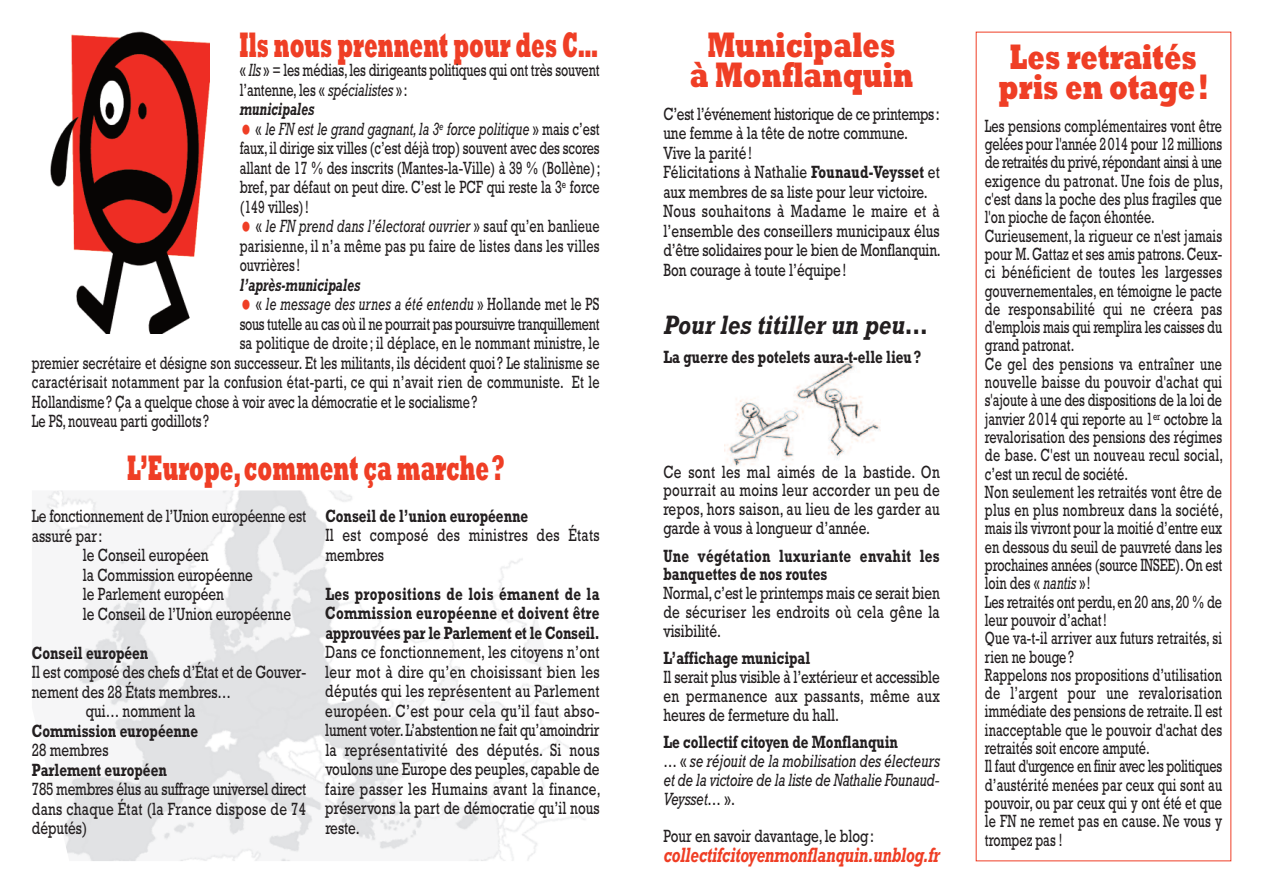
<style>
.page{position:relative;width:1263px;height:893px;background:#fff}
.page>*{position:absolute;margin:0;border:0;box-sizing:border-box;transform-origin:0 0}
.t1{font:800 36px "Rockwell";color:#ef3e25;scale:.55 1}
.t2{font:800 36px/30px "Rockwell";color:#ef3e25;text-align:center;scale:.7 1}
.t3{font:italic 700 27px "Rockwell";color:#231f20;scale:.85 1}
.t4{font:italic 700 21px "Rockwell";letter-spacing:-.015em;color:#ef3e25;scale:.75 1}
.t5{font:18px/18.3px "Rockwell";color:#231f20;scale:.7 1}
.t6{font:18px/19.5px "Rockwell";color:#231f20;text-align:justify;scale:.75 1}
.t7{font:700 18px/19.5px "Rockwell";color:#231f20;text-align:justify;scale:.75 1}
.t8{font:italic 18px/18.8px "Rockwell";color:#231f20;scale:.75 1}
.t9{font:18px "Rockwell";letter-spacing:.025em;color:#231f20;scale:.7 1}
.t10{font:18px "Rockwell";letter-spacing:-.02em;color:#231f20;scale:.7 1}
.t11{font:700 18px/18.8px "Rockwell";letter-spacing:.025em;color:#231f20;scale:.75 1}
.t12{font:italic 18px "Rockwell";color:#231f20;scale:.7 1}
.t13{font:18px/19.5px "Rockwell";letter-spacing:.025em;color:#231f20;scale:.75 1}
.t14{font:italic 700 18px "Rockwell";color:#231f20;scale:.7 1}
.s1{font-style:italic}
.s2{font-weight:700;font-style:italic}
.s3{font-style:normal}
.s4{font-weight:700}
.s5{font-weight:700;font-style:normal}
</style>
<div class="page">
<img style="left:724px;top:361px;width:156px;height:105px">
<img style="left:46px;top:490px;width:540px;height:371px">
<img style="left:50px;top:32px;width:159px;height:302px">
<h1 class="t1" style="left:240px;top:23px;width:653px">Ils nous prennent pour des C…</h1>
<p class="t5" style="left:240px;top:62px;width:516px;line-height:19.5px">« <span class="s1">Ils</span> » = les médias,les dirigeants politiques qui ont très souvent l’antenne, les « <span class="s1">spécialistes</span> »:<br><span class="s2">municipales</span></p>
<p class="t5" style="left:240px;top:121px;width:517px;line-height:19.5px;text-align:justify;text-indent:16px">« <span class="s1">le FN est le grand gagnant, la 3</span><sup>e</sup> <span class="s1">force politique</span> » mais c’est faux,il dirige six villes (c’est déjà trop) souvent avec des scores allant de 17 % des inscrits (Mantes-la-Ville) à 39 % (Bollène); bref, par défaut on peut dire. C’est le PCF qui reste la 3<sup>e</sup> force (149 villes)!</p>
<p class="t5" style="left:240px;top:218px;width:516px;line-height:19.5px;text-align:justify;text-indent:16px">« <span class="s1">le FN prend dans l’électorat ouvrier</span> » sauf qu’en banlieue parisienne, il n’a même pas pu faire de listes dans les villes ouvrières !</p>
<p class="t14" style="left:240px;top:279px;width:174px">l’après-municipales</p>
<p class="t12" style="left:256px;top:298px;width:492px"><span class="s3">«</span> le message des urnes a été entendu <span class="s3">» Hollande met le PS</span></p>
<p class="t10" style="left:240px;top:318px;width:516px">sous tutelle au cas où il ne pourrait pas poursuivre tranquillement</p>
<p class="t5" style="left:240px;top:336px;width:516px">sa politique de droite; il déplace, en le nommant ministre, le</p>
<p class="t5" style="left:32px;top:355px;width:812px">premier secrétaire et désigne son successeur. Et les militants, ils décident quoi ? Le stalinisme se</p>
<p class="t9" style="left:32px;top:376px;width:812px">caractérisait notamment par la confusion état-parti, ce qui n’avait rien de communiste. Et le</p>
<p class="t5" style="left:32px;top:394px;width:638px">Hollandisme? Ça a quelque chose à voir avec la démocratie et le socialisme?</p>
<p class="t5" style="left:32px;top:414px;width:255px">Le PS, nouveau parti godillots ?</p>
<h1 class="t1" style="left:127px;top:446px;width:688px">L’Europe,comment ça marche?</h1>
<p class="t6" style="left:32px;top:508px;width:367px">Le fonctionnement de l’Union européenne est</p>
<p class="t6" style="left:32px;top:528px;width:96px">assuré par :</p>
<p class="t6" style="left:83px;top:547px;width:169px">le Conseil européen</p>
<p class="t6" style="left:83px;top:567px;width:228px">la Commission européenne</p>
<p class="t6" style="left:83px;top:586px;width:190px">le Parlement européen</p>
<p class="t6" style="left:83px;top:606px;width:279px">le Conseil de l’Union européenne</p>
<p class="t7" style="left:32px;top:645px;width:157px">Conseil européen</p>
<p class="t6" style="left:32px;top:664px;width:367px">Il est composé des chefs d’État et de Gouver-</p>
<p class="t6" style="left:32px;top:684px;width:267px">nement des 28 États membres…</p>
<p class="t6" style="left:86px;top:703px;width:148px">qui… nomment la</p>
<p class="t7" style="left:32px;top:723px;width:223px">Commission européenne</p>
<p class="t6" style="left:32px;top:742px;width:104px">28 membres</p>
<p class="t7" style="left:32px;top:762px;width:181px">Parlement européen</p>
<p class="t6" style="left:32px;top:781px;width:367px">785 membres élus au suffrage universel direct dans chaque État (la France dispose de 74 députés)</p>
<p class="t7" style="left:325px;top:507px;width:272px">Conseil de l’union européenne</p>
<p class="t13" style="left:325px;top:527px;width:367px">Il est composé des ministres des États membres</p>
<p class="t7" style="left:325px;top:585px;width:367px">Les propositions de lois émanent de la Commission européenne et doivent être approuvées par le Parlement et le Conseil.</p>
<p class="t6" style="left:325px;top:644px;width:369px">Dans ce fonctionnement, les citoyens n’ont leur mot à dire qu’en choisissant bien les députés qui les représentent au Parlement européen. C’est pour cela qu’il faut abso&shy;lument voter.L’abstention ne fait qu’amoindrir la représentativité des députés. Si nous voulons une Europe des peuples, capable de faire passer les Humains avant la finance, préservons la part de démocratie qu’il nous reste.</p>
<h1 class="t2" style="left:690px;top:29px;width:321px">Municipales<br>à Monflanquin</h1>
<p class="t6" style="left:663px;top:106px;width:371px;text-align:left">C’est l’événement historique de ce printemps: une femme à la tête de notre commune.<br>Vive la parité!<br>Félicitations à Nathalie <span class="s4">Founaud-Veysset</span> et aux membres de sa liste pour leur victoire.<br>Nous souhaitons à Madame le maire et à l’ensemble des conseillers municipaux élus d’être solidaires pour le bien de Monflanquin.<br>Bon courage à toute l’équipe!</p>
<h2 class="t3" style="left:663px;top:316px;width:313px">Pour les titiller un peu…</h2>
<p class="t7" style="left:663px;top:349px;width:345px">La guerre des potelets aura-t-elle lieu?</p>
<p class="t6" style="left:663px;top:464px;width:370px;line-height:18.8px">Ce sont les mal aimés de la bastide. On pourrait au moins leur accorder un peu de repos, hors saison, au lieu de les garder au garde à vous à longueur d’année.</p>
<p class="t11" style="left:663px;top:548px;width:370px">Une végétation luxuriante envahit les banquettes de nos routes</p>
<p class="t6" style="left:663px;top:586px;width:370px;line-height:18.8px">Normal, c’est le printemps mais ce serait bien de sécuriser les endroits où cela gêne la visibilité.</p>
<p class="t7" style="left:663px;top:650px;width:197px">L’affichage municipal</p>
<p class="t6" style="left:663px;top:670px;width:370px;line-height:18.8px">Il serait plus visible à l’extérieur et accessible en permanence aux passants, même aux heures de fermeture du hall.</p>
<p class="t8" style="left:663px;top:735px;width:370px"><span class="s5">Le collectif citoyen de Monflanquin<br></span><span class="s3">… «</span> se réjouit de la mobilisation des électeurs et de la victoire de la liste de Nathalie Founaud-Veysset… <span class="s3">».</span></p>
<p class="t6" style="left:663px;top:828px;width:282px">Pour en savoir davantage, le blog:</p>
<p class="t4" style="left:663px;top:847px;width:370px">collectifcitoyenmonflanquin.unblog.fr</p>
<h1 class="t2" style="left:998px;top:41px;width:301px">Les retraités pris en otage!</h1>
<p class="t5" style="left:985px;top:118px;width:342px">Les pensions complémentaires vont être gelées pour l'année 2014 pour 12 millions de retraités du privé, répondant ainsi à une exigence du patronat. Une fois de plus, c'est dans la poche des plus fragiles que l'on pioche de façon éhontée.<br>Curieusement, la rigueur ce n'est jamais pour M. Gattaz et ses amis patrons. Ceux&shy;ci bénéficient de toutes les largesses gouvernementales, en témoigne le pacte de responsabilité qui ne créera pas d'emplois mais qui remplira les caisses du grand patronat.<br>Ce gel des pensions va entraîner une nouvelle baisse du pouvoir d'achat qui s'ajoute à une des dispositions de la loi de janvier 2014 qui reporte au 1<sup>er</sup> octobre la revalorisation des pensions des régimes de base. C'est un nouveau recul social, c’est un recul de société.<br>Non seulement les retraités vont être de plus en plus nombreux dans la société, mais ils vivront pour la moitié d’entre eux en dessous du seuil de pauvreté dans les prochaines années (source INSEE). On est loin des « <span class="s1">nantis</span> »!<br>Les retraités ont perdu,en 20 ans,20 % de leur pouvoir d’achat!<br>Que va-t-il arriver aux futurs retraités, si rien ne bouge?<br>Rappelons nos propositions d’utilisation de l’argent pour une revalorisation immédiate des pensions de retraite. Il est inacceptable que le pouvoir d'achat des retraités soit encore amputé.<br>Il faut d'urgence en finir avec les politiques d’austérité menées par ceux qui sont au pouvoir, ou par ceux qui y ont été et que le FN ne remet pas en cause. Ne vous y trompez pas !</p>
</div>
